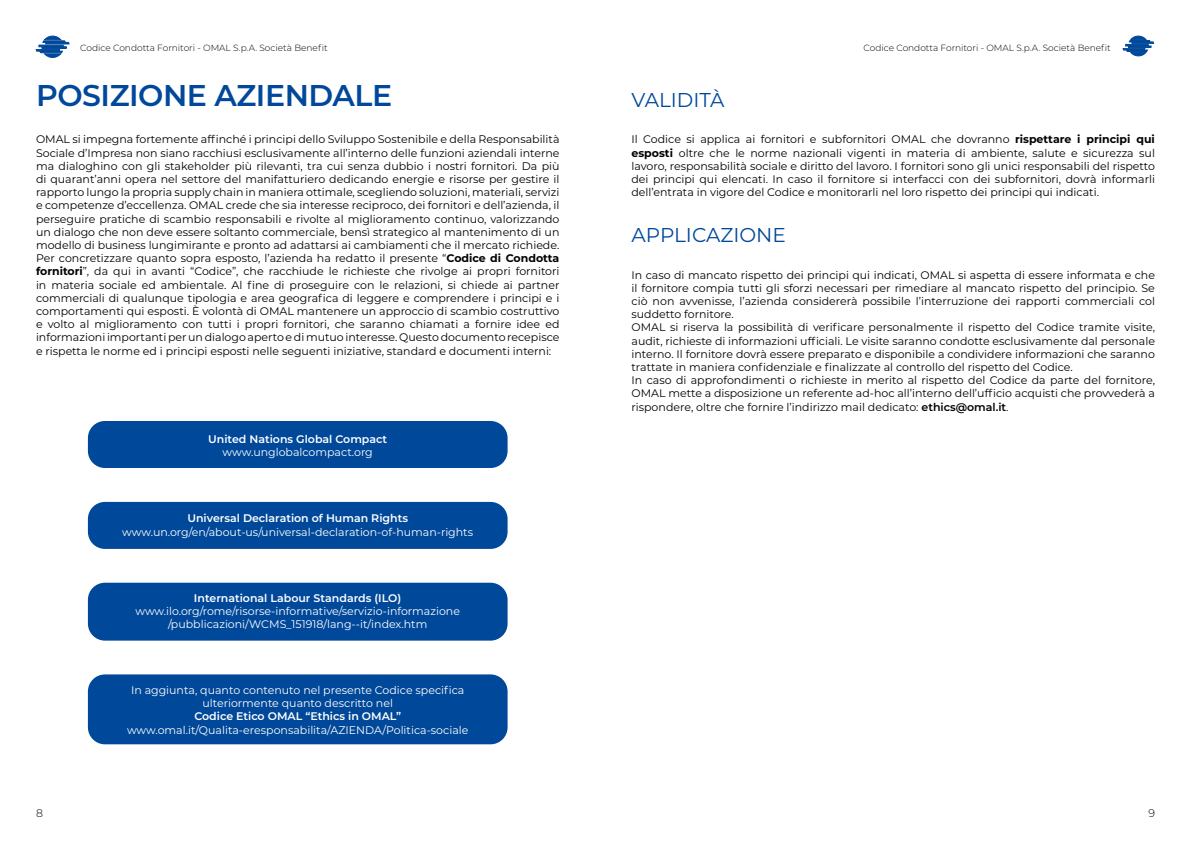
<style>
.page{position:relative;width:1191px;height:842px;background:#fff}
.page>*{position:absolute;margin:0;border:0;box-sizing:border-box;transform-origin:0 0}
.t1{font:600 30px "Montserrat";letter-spacing:-.015em;color:#00489a}
.t2{font:20px "Montserrat";color:#00489a}
.t3{font:11px/13.2px "Montserrat";color:#000;text-align:justify}
.t4{font:11px/13.2px "Montserrat";color:#fff;text-align:center}
.t5{font:600 11px "Montserrat";color:#fff}
.t6{font:300 11px "Montserrat";color:#000}
.t7{font:300 9px "Montserrat";color:#000}
.s1{font-weight:700}
.s2{font-weight:600}
</style>
<div class="page">
<div style="left:88px;top:421px;width:419px;height:47px;background:#00489a;border-radius:17px"></div>
<div style="left:88px;top:502px;width:419px;height:47px;background:#00489a;border-radius:17px"></div>
<div style="left:88px;top:583px;width:419px;height:58px;background:#00489a;border-radius:17px"></div>
<div style="left:88px;top:674px;width:419px;height:70px;background:#00489a;border-radius:17px"></div>
<svg style="left:36px;top:36px;width:33px;height:21px"></svg>
<svg style="left:1123px;top:36px;width:30px;height:20px"></svg>
<p class="t7" style="left:80px;top:42px;width:249px">Codice Condotta Fornitori - OMAL S.p.A. Società Benefit</p>
<p class="t7" style="left:863px;top:42px;width:249px">Codice Condotta Fornitori - OMAL S.p.A. Società Benefit</p>
<h1 class="t1" style="left:36px;top:74px;width:358px">POSIZIONE AZIENDALE</h1>
<h2 class="t2" style="left:631px;top:86px;width:95px">VALIDITÀ</h2>
<p class="t3" style="left:36px;top:133px;width:525px">OMAL si impegna fortemente affinché i principi dello Sviluppo Sostenibile e della Responsabilità Sociale d’Impresa non siano racchiusi esclusivamente all’interno delle funzioni aziendali interne ma dialoghino con gli stakeholder più rilevanti, tra cui senza dubbio i nostri fornitori. Da più di quarant’anni opera nel settore del manifatturiero dedicando energie e risorse per gestire il rapporto lungo la propria supply chain in maniera ottimale, scegliendo soluzioni, materiali, servizi e competenze d’eccellenza. OMAL crede che sia interesse reciproco, dei fornitori e dell’azienda, il perseguire pratiche di scambio responsabili e rivolte al miglioramento continuo, valorizzando un dialogo che non deve essere soltanto commerciale, bensì strategico al mantenimento di un modello di business lungimirante e pronto ad adattarsi ai cambiamenti che il mercato richiede.<br>Per concretizzare quanto sopra esposto, l’azienda ha redatto il presente “<span class="s1">Codice di Condotta fornitori</span>”, da qui in avanti “Codice”, che racchiude le richieste che rivolge ai propri fornitori in materia sociale ed ambientale. Al fine di proseguire con le relazioni, si chiede ai partner commerciali di qualunque tipologia e area geografica di leggere e comprendere i principi e i comportamenti qui esposti. È volontà di OMAL mantenere un approccio di scambio costruttivo e volto al miglioramento con tutti i propri fornitori, che saranno chiamati a fornire idee ed informazioni importanti per un dialogo aperto e di mutuo interesse. Questo documento recepisce e rispetta le norme ed i principi esposti nelle seguenti iniziative, standard e documenti interni:</p>
<p class="t3" style="left:631px;top:133px;width:525px">Il Codice si applica ai fornitori e subfornitori OMAL che dovranno <span class="s1">rispettare i principi qui esposti</span> oltre che le norme nazionali vigenti in materia di ambiente, salute e sicurezza sul lavoro, responsabilità sociale e diritto del lavoro. I fornitori sono gli unici responsabili del rispetto dei principi qui elencati. In caso il fornitore si interfacci con dei subfornitori, dovrà informarli dell’entrata in vigore del Codice e monitorarli nel loro rispetto dei principi qui indicati.</p>
<h2 class="t2" style="left:631px;top:221px;width:156px">APPLICAZIONE</h2>
<p class="t3" style="left:631px;top:268px;width:525px;text-align:left">In caso di mancato rispetto dei principi qui indicati, OMAL si aspetta di essere informata e che il fornitore compia tutti gli sforzi necessari per rimediare al mancato rispetto del principio. Se ciò non avvenisse, l’azienda considererà possibile l’interruzione dei rapporti commerciali col suddetto fornitore.<br>OMAL si riserva la possibilità di verificare personalmente il rispetto del Codice tramite visite, audit, richieste di informazioni ufficiali. Le visite saranno condotte esclusivamente dal personale interno. Il fornitore dovrà essere preparato e disponibile a condividere informazioni che saranno trattate in maniera confidenziale e finalizzate al controllo del rispetto del Codice.<br>In caso di approfondimenti o richieste in merito al rispetto del Codice da parte del fornitore, OMAL mette a disposizione un referente ad-hoc all’interno dell’ufficio acquisti che provvederà a rispondere, oltre che fornire l’indirizzo mail dedicato: <span class="s2">ethics@omal.it</span>.</p>
<p class="t5" style="left:208px;top:431px;width:180px">United Nations Global Compact</p>
<p class="t4" style="left:223px;top:446px;width:152px">www.unglobalcompact.org</p>
<p class="t5" style="left:187px;top:511px;width:222px">Universal Declaration of Human Rights</p>
<p class="t4" style="left:122px;top:525px;width:352px">www.un.org/en/about-us/universal-declaration-of-human-rights</p>
<p class="t5" style="left:194px;top:590px;width:209px">International Labour Standards (ILO)</p>
<p class="t4" style="left:135px;top:604px;width:326px">www.ilo.org/rome/risorse-informative/servizio-informazione /pubblicazioni/WCMS_151918/lang--it/index.htm</p>
<p class="t4" style="left:131px;top:683px;width:335px">In aggiunta, quanto contenuto nel presente Codice specifica ulteriormente quanto descritto nel</p>
<p class="t5" style="left:194px;top:709px;width:208px">Codice Etico OMAL “Ethics in OMAL”</p>
<p class="t4" style="left:127px;top:723px;width:343px">www.omal.it/Qualita-eresponsabilita/AZIENDA/Politica-sociale</p>
<p class="t6" style="left:36px;top:805px;width:8px">8</p>
<p class="t6" style="left:1148px;top:805px;width:8px">9</p>
</div>
